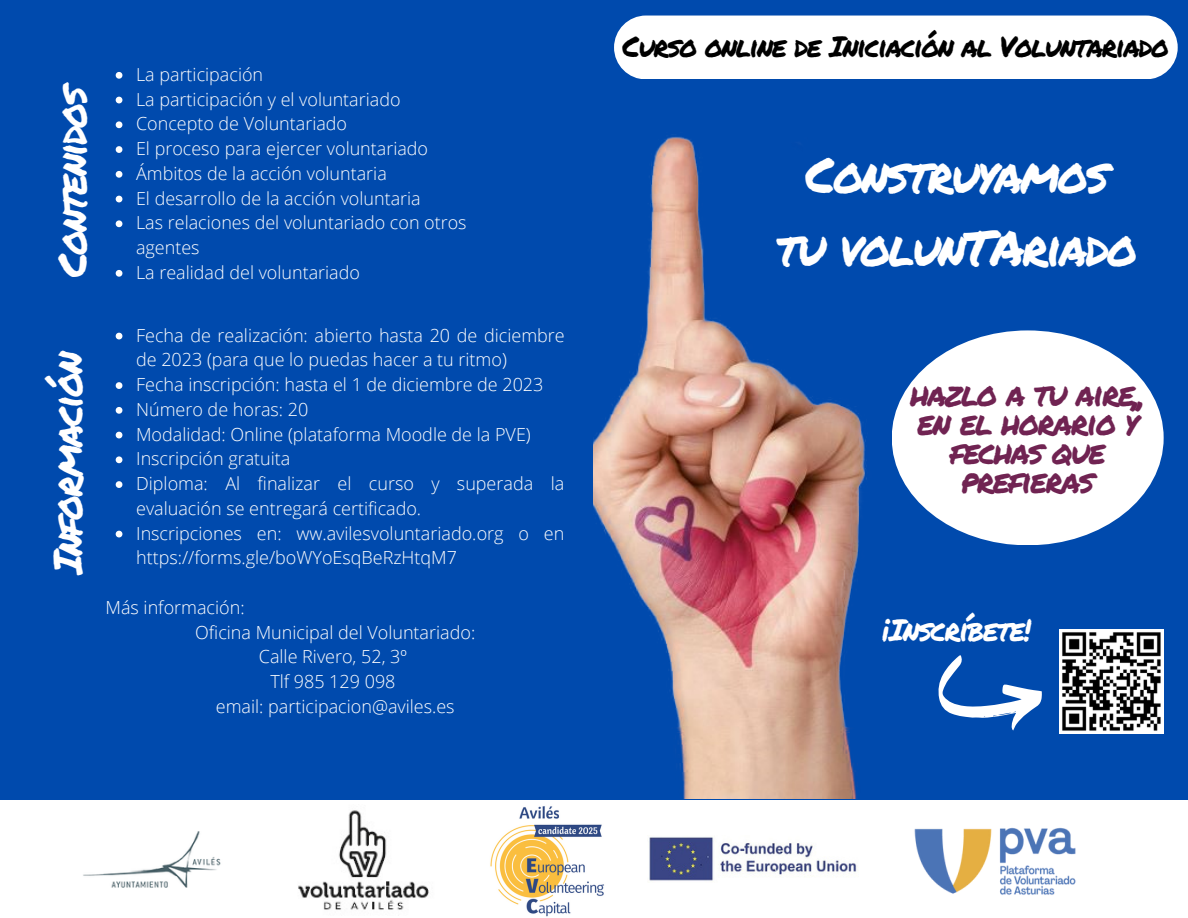
<style>
.page{position:relative;width:1188px;height:918px;background:#004aad}
.page>*{position:absolute;margin:0;border:0;box-sizing:border-box;transform-origin:0 0}
.t1{font:49.05px "Permanent Marker";letter-spacing:-.055em;color:#fff}
.t2{font:39.75px "Permanent Marker";letter-spacing:-.055em;color:#fff}
.t3{font:32.85px/29px "Permanent Marker";letter-spacing:-.055em;color:#702352;text-align:center}
.t4{font:30px "Permanent Marker";letter-spacing:-.055em;color:#fff}
.t5{font:28.5px "Permanent Marker";letter-spacing:-.055em;color:#000}
.t6{font:300 18px/24.8px "Open Sans";color:#fff}
</style>
<div class="page">
<img style="left:594px;top:136px;width:273px;height:662px">
<div style="left:892px;top:330px;width:272px;height:215px;background:#fff;border-radius:50%"></div>
<div style="left:0;top:800px;width:1188px;height:118px;background:#fff"></div>
<img style="left:298px;top:810px;width:131px;height:100px">
<img style="left:83px;top:831px;width:138px;height:57px">
<svg style="left:938px;top:655px;width:104px;height:76px"></svg>
<img style="left:914px;top:827px;width:162px;height:68px">
<img style="left:1060px;top:630px;width:103px;height:103px">
<div style="left:614px;top:16px;width:564px;height:63px;background:#fff;border-radius:32px"></div>
<img style="left:649px;top:837px;width:210px;height:44px">
<img style="left:490px;top:806px;width:114px;height:111px">
<svg style="left:116px;top:333px;width:6px;height:6px"></svg>
<svg style="left:116px;top:382px;width:6px;height:7px"></svg>
<svg style="left:116px;top:407px;width:6px;height:7px"></svg>
<svg style="left:116px;top:432px;width:6px;height:6px"></svg>
<svg style="left:116px;top:456px;width:6px;height:7px"></svg>
<svg style="left:116px;top:481px;width:6px;height:7px"></svg>
<svg style="left:116px;top:531px;width:6px;height:6px"></svg>
<svg style="left:116px;top:72px;width:6px;height:7px"></svg>
<svg style="left:116px;top:97px;width:6px;height:6px"></svg>
<svg style="left:116px;top:121px;width:6px;height:7px"></svg>
<svg style="left:116px;top:146px;width:6px;height:7px"></svg>
<svg style="left:116px;top:171px;width:6px;height:7px"></svg>
<svg style="left:116px;top:196px;width:6px;height:6px"></svg>
<svg style="left:116px;top:220px;width:6px;height:7px"></svg>
<svg style="left:116px;top:270px;width:6px;height:7px"></svg>
<p class="t2" style="left:43px;top:277px;width:197px;rotate:-90deg">Contenidos</p>
<p class="t2" style="left:39px;top:574px;width:226px;rotate:-90deg">Información</p>
<p class="t6" style="left:136px;top:62px;width:129px">La participación</p>
<p class="t6" style="left:136px;top:86px;width:266px">La participación y el voluntariado</p>
<p class="t6" style="left:136px;top:111px;width:213px">Concepto de Voluntariado</p>
<p class="t6" style="left:136px;top:136px;width:294px">El proceso para ejercer voluntariado</p>
<p class="t6" style="left:136px;top:161px;width:252px">Ámbitos de la acción voluntaria</p>
<p class="t6" style="left:136px;top:185px;width:286px">El desarrollo de la acción voluntaria</p>
<p class="t6" style="left:136px;top:210px;width:332px">Las relaciones del voluntariado con otros agentes</p>
<p class="t6" style="left:136px;top:260px;width:225px">La realidad del voluntariado</p>
<p class="t6" style="left:136px;top:322px;width:430px">Fecha de realización: abierto hasta 20 de diciembre de 2023 (para que lo puedas hacer a tu ritmo)</p>
<p class="t6" style="left:136px;top:372px;width:409px">Fecha inscripción: hasta el 1 de diciembre de 2023</p>
<p class="t6" style="left:136px;top:397px;width:174px">Número de horas: 20</p>
<p class="t6" style="left:136px;top:421px;width:396px">Modalidad: Online (plataforma Moodle de la PVE)</p>
<p class="t6" style="left:136px;top:446px;width:156px">Inscripción gratuita</p>
<p class="t6" style="left:136px;top:471px;width:430px">Diploma: Al finalizar el curso y superada la evaluación se entregará certificado.</p>
<p class="t6" style="left:136px;top:520px;width:430px">Inscripciones en: ww.avilesvoluntariado.org o en https://forms.gle/boWYoEsqBeRzHtqM7</p>
<p class="t6" style="left:106px;top:595px;width:141px">Más información:</p>
<p class="t6" style="left:195px;top:619px;width:282px">Oficina Municipal del Voluntariado:</p>
<p class="t6" style="left:259px;top:644px;width:150px">Calle Rivero, 52, 3º</p>
<p class="t6" style="left:270px;top:669px;width:127px">Tlf 985 129 098</p>
<p class="t6" style="left:216px;top:694px;width:240px">email: participacion@aviles.es</p>
<p class="t5" style="left:623px;top:26px;width:548px">Curso online de Iniciación al Voluntariado</p>
<p class="t1" style="left:806px;top:139px;width:304px">Construyamos</p>
<p class="t1" style="left:777px;top:212px;width:363px">tu volunTAriado</p>
<p class="t3" style="left:910px;top:379px;width:236px">hazlo a tu aire,, en el horario y fechas que prefieras</p>
<p class="t4" style="left:883px;top:608px;width:150px">¡Inscríbete!</p>
</div>
